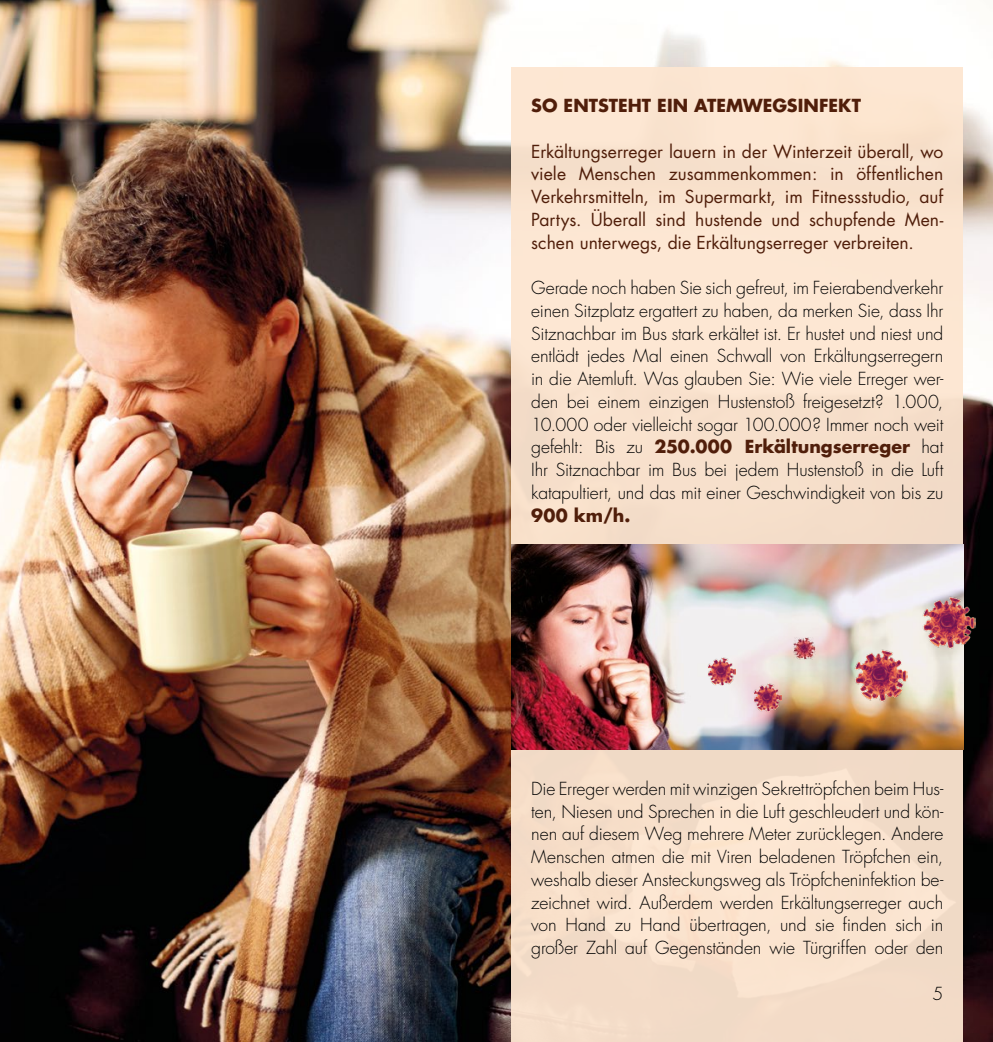
<style>
.page{position:relative;width:993px;height:1042px;background:#fff}
.page>*{position:absolute;margin:0;border:0;box-sizing:border-box;transform-origin:0 0}
.t1{font:300 17.5px/22.8px "Futura";letter-spacing:-.01em;color:#000;text-align:justify}
.t2{font:17.5px/22.8px "Futura";color:#501e0a;text-align:justify}
.t3{font:700 17.5px "Futura";letter-spacing:.005em;color:#501e0a}
.s1{font-weight:700;color:#501e0a}
</style>
<div class="page">
<img style="left:0;top:0;width:992px;height:1042px">
<div style="left:511px;top:67px;width:451px;height:975px;background:#fde6d1"></div>
<img style="left:511px;top:544px;width:451px;height:205px">
<img style="left:707px;top:657px;width:28px;height:29px">
<img style="left:753px;top:683px;width:28px;height:29px">
<img style="left:793px;top:637px;width:22px;height:23px">
<img style="left:854px;top:649px;width:52px;height:53px">
<img style="left:922px;top:596px;width:53px;height:52px">
<p class="t3" style="left:531px;top:94px;width:331px">SO ENTSTEHT EIN ATEMWEGSINFEKT</p>
<p class="t2" style="left:531px;top:140px;width:413px">Erkältungserreger lauern in der Winterzeit überall, wo viele Menschen zusammenkommen: in öffentlichen Verkehrsmitteln, im Supermarkt, im Fitnessstudio, auf Partys. Überall sind hustende und schupfende Men&shy;schen unterwegs, die Erkältungserreger verbreiten.</p>
<p class="t1" style="left:531px;top:277px;width:413px">Gerade noch haben Sie sich gefreut, im Feierabendverkehr einen Sitzplatz ergattert zu haben, da merken Sie, dass Ihr Sitznachbar im Bus stark erkältet ist. Er hustet und niest und entlädt jedes Mal einen Schwall von Erkältungserregern in die Atemluft. Was glauben Sie: Wie viele Erreger wer&shy;den bei einem einzigen Hustenstoß freigesetzt? 1.000, 10.000 oder vielleicht sogar 100.000? Immer noch weit gefehlt: Bis zu <span class="s1">250.000 Erkältungserreger</span> hat Ihr Sitznachbar im Bus bei jedem Hustenstoß in die Luft katapultiert, und das mit einer Geschwindigkeit von bis zu</p>
<p class="t3" style="left:531px;top:503px;width:101px">900 km/h.</p>
<p class="t1" style="left:531px;top:777px;width:413px">Die Erreger werden mit winzigen Sekrettröpfchen beim Hus&shy;ten, Niesen und Sprechen in die Luft geschleudert und kön&shy;nen auf diesem Weg mehrere Meter zurücklegen. Andere Menschen atmen die mit Viren beladenen Tröpfchen ein, weshalb dieser Ansteckungsweg als Tröpfcheninfektion be&shy;zeichnet wird. Außerdem werden Erkältungserreger auch von Hand zu Hand übertragen, und sie finden sich in großer Zahl auf Gegenständen wie Türgriffen oder den</p>
<p class="t1" style="left:932px;top:982px;width:12px">5</p>
</div>
